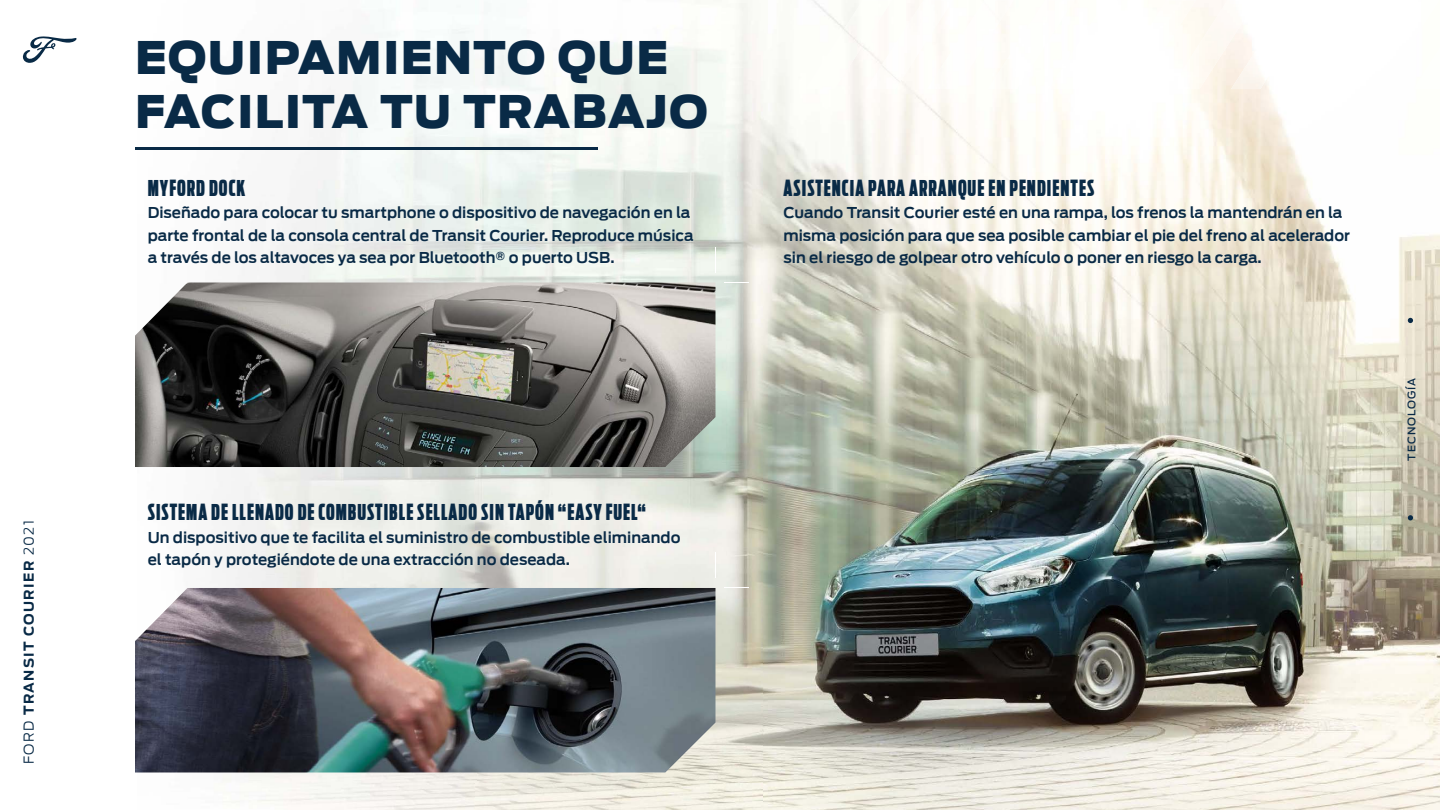
<style>
.page{position:relative;width:1440px;height:810px;background:#fff}
.page>*{position:absolute;margin:0;border:0;box-sizing:border-box;transform-origin:0 0}
.t1{font:45px/54px "Ford Antenna Black";letter-spacing:.03em;color:#092a46}
.t2{font:21.83px "Ford Antenna Comp Black";letter-spacing:.05em;color:#092a46}
.t3{font:15px/22.5px "Ford Antenna Semibold";color:#092a46}
.t4{font:13.5px "Ford Antenna Bold";letter-spacing:.1em;color:#092a46}
.t5{font:10.5px "Ford Antenna Medium";letter-spacing:.1em;color:#092a46}
.s1{font-family:"Ford Antenna Light"}
</style>
<div class="page">
<img style="left:763px;top:42px;width:677px;height:768px">
<img style="left:137px;top:0;width:626px;height:810px">
<img style="left:135px;top:283px;width:581px;height:184px">
<img style="left:135px;top:588px;width:581px;height:184px">
<svg style="left:715px;top:247px;width:1px;height:25px"></svg>
<svg style="left:724px;top:282px;width:24px;height:1px"></svg>
<img style="left:806px;top:0;width:60px;height:89px">
<img style="left:866px;top:0;width:61px;height:89px">
<img style="left:927px;top:18px;width:61px;height:71px">
<img style="left:988px;top:20px;width:61px;height:69px">
<img style="left:1049px;top:42px;width:60px;height:47px">
<img style="left:1109px;top:42px;width:61px;height:47px">
<img style="left:1170px;top:0;width:61px;height:89px">
<img style="left:1231px;top:29px;width:61px;height:60px">
<img style="left:1292px;top:42px;width:61px;height:47px">
<img style="left:1353px;top:42px;width:86px;height:47px">
<img style="left:1413px;top:48px;width:27px;height:41px">
<svg style="left:715px;top:553px;width:1px;height:25px"></svg>
<svg style="left:724px;top:587px;width:24px;height:1px"></svg>
<hr style="left:135px;top:147px;width:463px;height:3px;background:#092a46">
<svg style="left:1408px;top:318px;width:5px;height:5px"></svg>
<svg style="left:1408px;top:515px;width:5px;height:5px"></svg>
<svg style="left:23px;top:36px;width:54px;height:27px"></svg>
<p class="t4" style="left:17px;top:764px;width:245px;rotate:-90deg"><span class="s1">FORD</span> TRANSIT COURIER <span class="s1">2021</span></p>
<h1 class="t1" style="left:135px;top:26px;width:574px">EQUIPAMIENTO QUE<br>FACILITA TU TRABAJO</h1>
<h2 class="t2" style="left:148px;top:169px;width:99px">MYFORD DOCK</h2>
<p class="t3" style="left:148px;top:200px;width:547px">Diseñado para colocar tu smartphone o dispositivo de navegación en la parte frontal de la consola central de Transit Courier. Reproduce música a través de los altavoces ya sea por Bluetooth® o puerto USB.</p>
<h2 class="t2" style="left:148px;top:493px;width:500px">SISTEMA DE LLENADO DE COMBUSTIBLE SELLADO SIN TAPÓN “EASY FUEL“</h2>
<p class="t3" style="left:148px;top:525px;width:534px">Un dispositivo que te facilita el suministro de combustible eliminando el tapón y protegiéndote de una extracción no deseada.</p>
<h2 class="t2" style="left:783px;top:169px;width:312px">ASISTENCIA PARA ARRANQUE EN PENDIENTES</h2>
<p class="t3" style="left:783px;top:200px;width:568px">Cuando Transit Courier esté en una rampa, los frenos la mantendrán en la misma posición para que sea posible cambiar el pie del freno al acelerador sin el riesgo de golpear otro vehículo o poner en riesgo la carga.</p>
<p class="t5" style="left:1402px;top:461px;width:84px;rotate:-90deg">TECNOLOGÍA</p>
</div>
